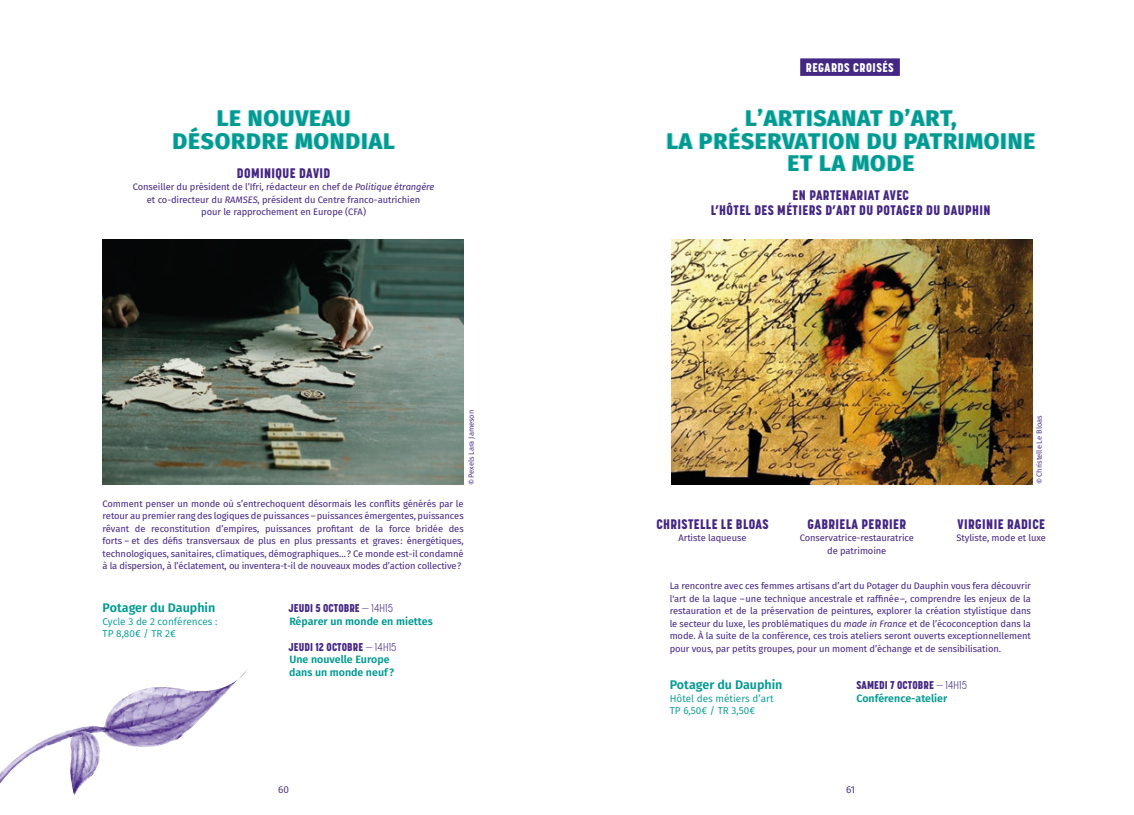
<style>
.page{position:relative;width:1134px;height:815px;background:#fff}
.page>*{position:absolute;margin:0;border:0;box-sizing:border-box;transform-origin:0 0}
.t1{font:800 22.5px/22.5px "Fira Sans";letter-spacing:.04em;color:#009a93;text-align:center}
.t2{font:800 13.75px/15px "Korolev Condensed";letter-spacing:.03em;color:#442683;text-align:center}
.t3{font:600 12.5px "Fira Sans";color:#009a93}
.t4{font:800 12.5px "Korolev Condensed";letter-spacing:.04em;color:#fff}
.t5{font:800 11.25px "Korolev Condensed";letter-spacing:.01em;color:#442683}
.t6{font:600 10.62px/12.5px "Fira Sans";color:#009a93}
.t7{font:10px/12.5px "Fira Sans";color:#009a93}
.t8{font:10px "Fira Sans";color:#442683}
.t9{font:9.38px/12.5px "Fira Sans";letter-spacing:-.01em;color:#442683;text-align:justify}
.t10{font:7.5px "Fira Sans";letter-spacing:-.01em;color:#442683}
.s1{font-style:italic}
.s2{font-weight:300}
</style>
<div class="page">
<svg style="left:0;top:726px;width:103px;height:70px"></svg>
<img style="left:103px;top:670px;width:144px;height:78px">
<img style="left:671px;top:239px;width:361px;height:246px">
<img style="left:103px;top:239px;width:360px;height:246px">
<div style="left:800px;top:58px;width:100px;height:18px;background:#442683"></div>
<h1 class="t1" style="left:173px;top:107px;width:224px">LE NOUVEAU<br>DÉSORDRE MONDIAL</h1>
<h2 class="t2" style="left:237px;top:165px;width:95px">DOMINIQUE DAVID</h2>
<p class="t9" style="left:133px;top:181px;width:303px;text-align:center">Conseiller du président de l’Ifri, rédacteur en chef de <span class="s1">Politique étrangère </span>et co-directeur du <span class="s1">RAMSES</span>, président du Centre franco-autrichien<br>pour le rapprochement en Europe (CFA)</p>
<h3 class="t4" style="left:806px;top:60px;width:89px">REGARDS CROISÉS</h3>
<h1 class="t1" style="left:666px;top:107px;width:370px">L’ARTISANAT D’ART,<br>LA PRÉSERVATION DU PATRIMOINE<br>ET LA MODE</h1>
<h2 class="t2" style="left:711px;top:188px;width:281px">EN PARTENARIAT AVEC<br>L’HÔTEL DES MÉTIERS D’ART DU POTAGER DU DAUPHIN</h2>
<p class="t10" style="left:466px;top:485px;width:76px;rotate:-90deg">©Pexels Lara Jameson</p>
<p class="t10" style="left:1034px;top:484px;width:70px;rotate:-90deg">©Christelle Le Bloas</p>
<p class="t9" style="left:103px;top:497px;width:363px">Comment penser un monde où s’entrechoquent désormais les conflits générés par le retour au premier rang des logiques de puissances –puissances émergentes, puissances rêvant de reconstitution d’empires, puissances profitant de la force bridée des forts – et des défis transversaux de plus en plus pressants et graves: énergétiques, technologiques, sanitaires, climatiques, démographiques…? Ce monde est-il condamné à la dispersion, à l’éclatement, ou inventera-t-il de nouveaux modes d’action collective?</p>
<h3 class="t3" style="left:103px;top:599px;width:114px">Potager du Dauphin</h3>
<p class="t7" style="left:103px;top:615px;width:116px">Cycle 3 de 2 conférences :<br>TP 8,80€ / TR 2€</p>
<p class="t5" style="left:288px;top:601px;width:106px">JEUDI 5 OCTOBRE <span class="s2">— 14H15</span></p>
<p class="t6" style="left:289px;top:615px;width:145px">Réparer un monde en miettes</p>
<p class="t5" style="left:288px;top:640px;width:110px">JEUDI 12 OCTOBRE <span class="s2">— 14H15</span></p>
<p class="t6" style="left:289px;top:653px;width:107px">Une nouvelle Europe dans un monde neuf ?</p>
<h2 class="t2" style="left:656px;top:516px;width:114px">CHRISTELLE LE BLOAS</h2>
<p class="t9" style="left:678px;top:532px;width:70px">Artiste laqueuse</p>
<h2 class="t2" style="left:807px;top:516px;width:100px">GABRIELA PERRIER</h2>
<p class="t9" style="left:800px;top:532px;width:116px;text-align:center">Conservatrice-restauratrice de patrimoine</p>
<h2 class="t2" style="left:957px;top:516px;width:89px">VIRGINIE RADICE</h2>
<p class="t9" style="left:956px;top:532px;width:91px">Styliste, mode et luxe</p>
<p class="t9" style="left:670px;top:580px;width:363px">La rencontre avec ces femmes artisans d’art du Potager du Dauphin vous fera découvrir l'art de la laque –une technique ancestrale et raffinée–, comprendre les enjeux de la restauration et de la préservation de peintures, explorer la création stylistique dans le secteur du luxe, les problématiques du <span class="s1">made in France</span> et de l’écoconception dans la mode. À la suite de la conférence, ces trois ateliers seront ouverts exceptionnellement pour vous, par petits groupes, pour un moment d’échange et de sensibilisation.</p>
<h3 class="t3" style="left:670px;top:676px;width:114px">Potager du Dauphin</h3>
<p class="t7" style="left:670px;top:692px;width:105px">Hôtel des métiers d’art<br>TP 6,50€ / TR 3,50€</p>
<p class="t5" style="left:856px;top:678px;width:112px">SAMEDI 7 OCTOBRE <span class="s2">— 14H15</span></p>
<p class="t6" style="left:856px;top:692px;width:92px">Conférence-atelier</p>
<p class="t8" style="left:278px;top:782px;width:12px">60</p>
<p class="t8" style="left:846px;top:782px;width:11px">61</p>
</div>
